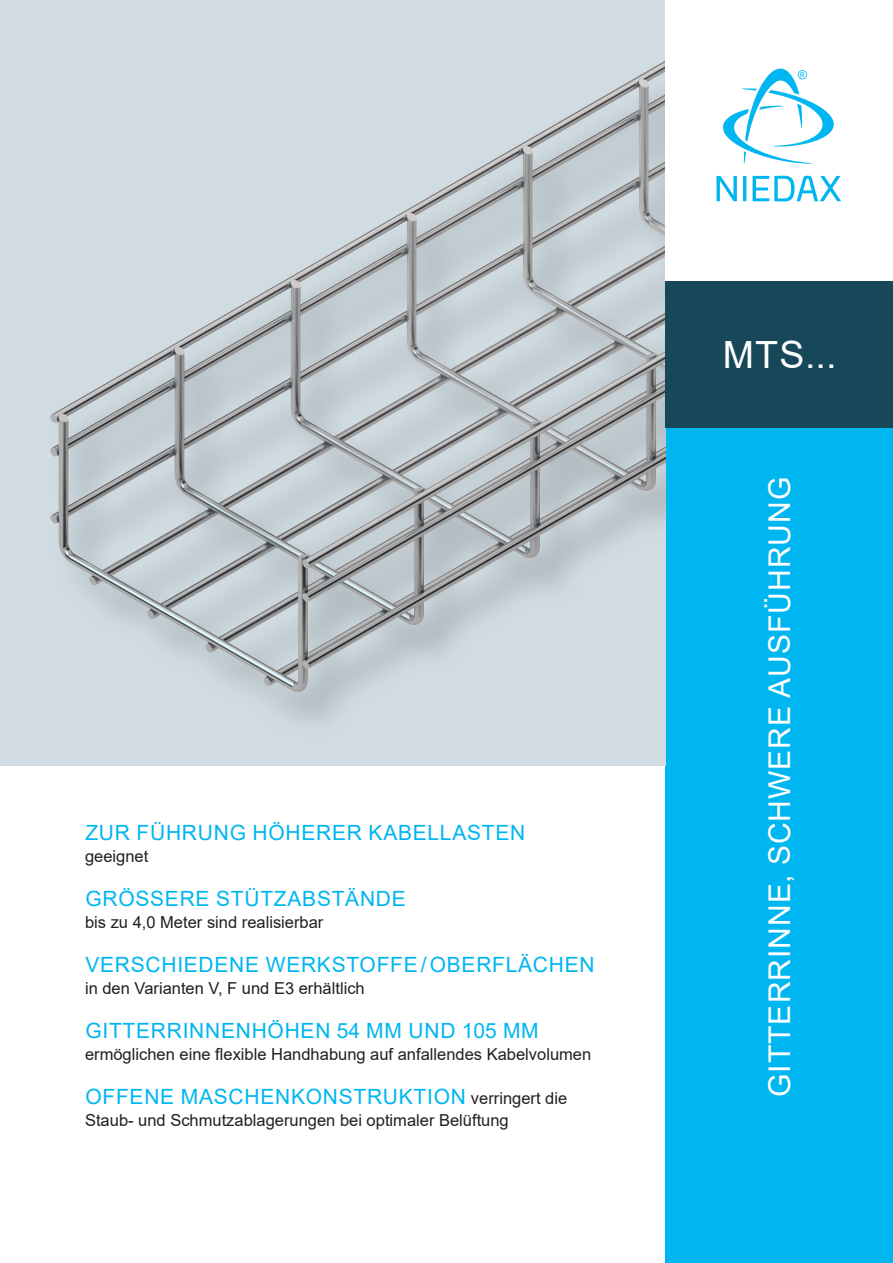
<style>
.page{position:relative;width:893px;height:1263px;background:#fff}
.page>*{position:absolute;margin:0;border:0;box-sizing:border-box;transform-origin:0 0}
.t1{font:37.5px "Arial";letter-spacing:.035em;color:#fff}
.t2{font:30px "Arial";letter-spacing:.035em;color:#fff}
.t3{font:21px "Arial";letter-spacing:.035em;color:#00b6f0}
.t4{font:16.5px "Arial";color:#231f20}
.s1{font-size:16.5px;color:#231f20}
</style>
<div class="page">
<div style="left:665px;top:427px;width:228px;height:836px;background:#00b6f0"></div>
<img style="left:0;top:0;width:665px;height:765px">
<div style="left:665px;top:281px;width:228px;height:146px;background:#174859"></div>
<svg style="left:716px;top:176px;width:21px;height:25px"></svg>
<hr style="left:743px;top:176px;width:3px;height:25px;background:#00b6f0">
<svg style="left:753px;top:176px;width:88px;height:25px"></svg>
<svg style="left:723px;top:69px;width:111px;height:95px"></svg>
<p class="t3" style="left:85px;top:818px;width:441px">ZUR FÜHRUNG HÖHERER KABELLASTEN</p>
<p class="t4" style="left:85px;top:844px;width:65px">geeignet</p>
<p class="t3" style="left:85px;top:884px;width:322px">GRÖSSERE STÜTZABSTÄNDE</p>
<p class="t4" style="left:85px;top:910px;width:240px">bis zu 4,0 Meter sind realisierbar</p>
<p class="t3" style="left:85px;top:950px;width:511px">VERSCHIEDENE WERKSTOFFE/OBERFLÄCHEN</p>
<p class="t4" style="left:85px;top:976px;width:281px">in den Varianten V, F und E3 erhältlich</p>
<p class="t3" style="left:85px;top:1016px;width:455px">GITTERRINNENHÖHEN 54 MM UND 105 MM</p>
<p class="t4" style="left:85px;top:1042px;width:508px">ermöglichen eine flexible Handhabung auf anfallendes Kabelvolumen</p>
<p class="t3" style="left:85px;top:1082px;width:483px">OFFENE MASCHENKONSTRUKTION <span class="s1">verringert die</span></p>
<p class="t4" style="left:85px;top:1108px;width:425px">Staub- und Schmutzablagerungen bei optimaler Belüftung</p>
<h1 class="t1" style="left:723px;top:329px;width:115px">MTS...</h1>
<h1 class="t1" style="left:699px;top:329px;width:163px">DB 70 ..</h1>
<h2 class="t2" style="left:759px;top:838px;width:363px;rotate:-90deg">TRAPEZDECKENBÜGEL</h2>
<h2 class="t2" style="left:759px;top:1097px;width:622px;rotate:-90deg">GITTERRINNE, SCHWERE AUSFÜHRUNG</h2>
</div>
